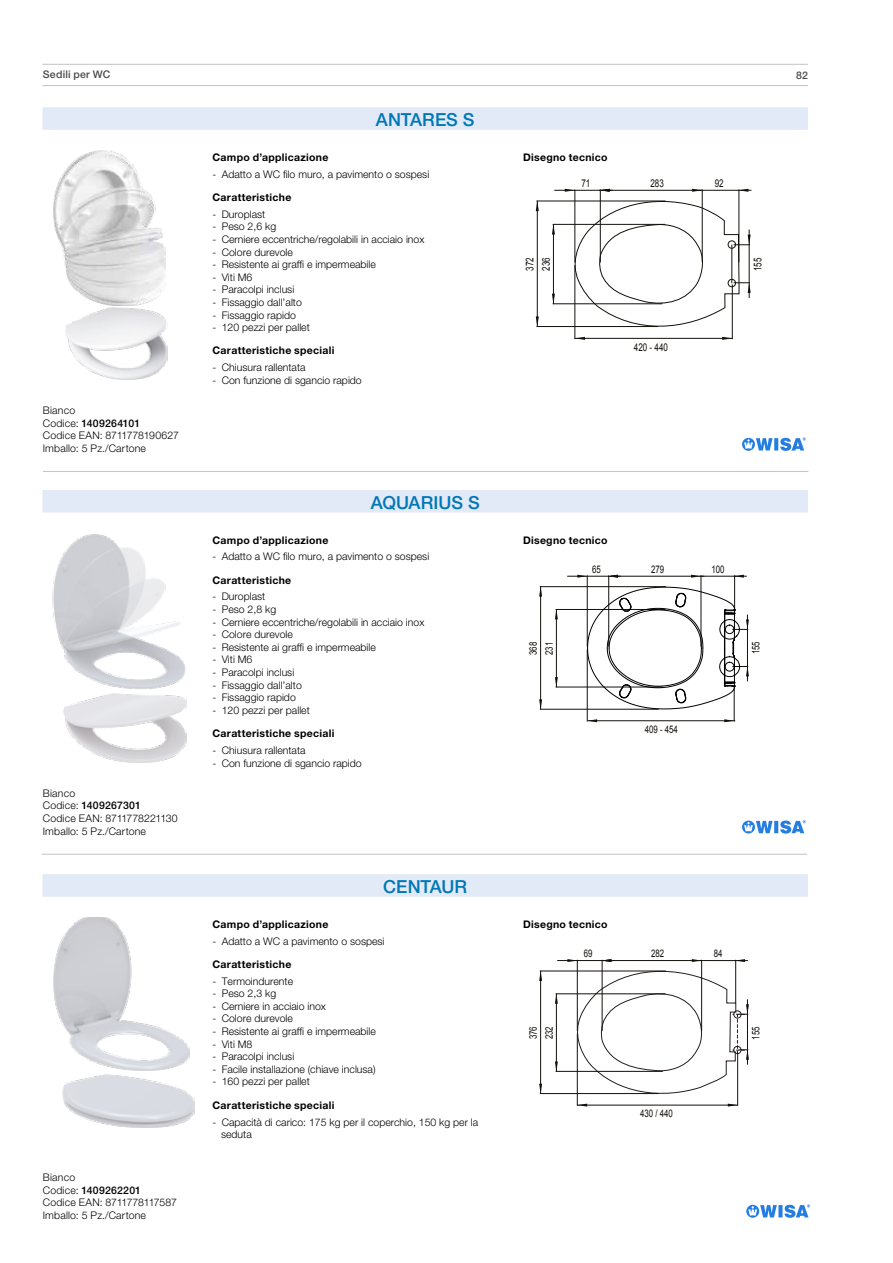
<style>
.page{position:relative;width:893px;height:1263px;background:#fff}
.page>*{position:absolute;margin:0;border:0;box-sizing:border-box;transform-origin:0 0}
.t1{font:500 18px "Helvetica Neue LT Pro";color:#0077b7}
.t2{font:10.8px/16.2px "Arial";color:#12100b;scale:.75 1}
.t3{font:300 10.5px/12.6px "Helvetica Neue LT Pro";color:#000}
.t4{font:700 10.5px "Helvetica Neue LT Pro";letter-spacing:.03em;color:#000}
.t5{font:300 10.5px/12.6px "Helvetica Neue LT Pro";letter-spacing:.02em;color:#000}
.t6{font:10.5px/15.8px "Arial";color:#12100b;scale:.75 1}
.t7{font:500 10.5px "Helvetica Neue LT Pro";letter-spacing:.015em;color:#4a4a49}
.s1{font-weight:500}
</style>
<div class="page">
<hr style="left:43px;top:64px;width:765px;height:1px;background:#c6c6c6">
<hr style="left:43px;top:85px;width:765px;height:1px;background:#c6c6c6">
<svg style="left:539px;top:971px;width:3px;height:10px"></svg>
<svg style="left:539px;top:1084px;width:3px;height:9px"></svg>
<hr style="left:540px;top:971px;width:126px;height:1px;background:#12100b">
<hr style="left:540px;top:1093px;width:118px;height:1px;background:#12100b">
<hr style="left:540px;top:971px;width:1px;height:122px;background:#12100b">
<svg style="left:555px;top:959px;width:194px;height:147px"></svg>
<hr style="left:699px;top:960px;width:36px;height:1px;background:#12100b">
<img style="left:54px;top:917px;width:136px;height:154px">
<img style="left:62px;top:1074px;width:133px;height:53px">
<svg style="left:746px;top:1204px;width:64px;height:14px"></svg>
<div style="left:43px;top:874px;width:765px;height:23px;background:#e1eaf6"></div>
<hr style="left:42px;top:854px;width:765px;height:1px;background:#c6c6c6">
<svg style="left:587px;top:719px;width:10px;height:3px"></svg>
<svg style="left:724px;top:719px;width:10px;height:3px"></svg>
<hr style="left:587px;top:650px;width:1px;height:71px;background:#12100b">
<hr style="left:734px;top:686px;width:1px;height:35px;background:#12100b">
<hr style="left:588px;top:720px;width:147px;height:1px;background:#12100b">
<svg style="left:539px;top:587px;width:3px;height:9px"></svg>
<svg style="left:539px;top:699px;width:3px;height:10px"></svg>
<hr style="left:540px;top:586px;width:126px;height:1px;background:#12100b">
<hr style="left:540px;top:709px;width:118px;height:1px;background:#12100b">
<hr style="left:540px;top:587px;width:1px;height:122px;background:#12100b">
<svg style="left:555px;top:609px;width:3px;height:10px"></svg>
<svg style="left:555px;top:677px;width:3px;height:10px"></svg>
<hr style="left:556px;top:609px;width:109px;height:1px;background:#12100b">
<hr style="left:556px;top:687px;width:106px;height:1px;background:#12100b">
<hr style="left:556px;top:609px;width:1px;height:78px;background:#12100b">
<svg style="left:691px;top:575px;width:10px;height:3px"></svg>
<hr style="left:701px;top:576px;width:1px;height:70px;background:#12100b">
<hr style="left:611px;top:576px;width:93px;height:1px;background:#12100b">
<hr style="left:608px;top:576px;width:1px;height:70px;background:#12100b">
<hr style="left:587px;top:576px;width:1px;height:70px;background:#12100b">
<svg style="left:567px;top:575px;width:54px;height:3px"></svg>
<hr style="left:734px;top:576px;width:1px;height:40px;background:#12100b">
<svg style="left:734px;top:575px;width:12px;height:3px"></svg>
<hr style="left:700px;top:576px;width:36px;height:1px;background:#12100b">
<svg style="left:587px;top:586px;width:162px;height:124px"></svg>
<div style="left:719px;top:619px;width:21px;height:20px;border:1px solid #000;border-radius:50%"></div>
<div style="left:725px;top:625px;width:9px;height:9px;border:1px solid #000;border-radius:50%"></div>
<div style="left:719px;top:656px;width:21px;height:21px;border:1px solid #000;border-radius:50%"></div>
<div style="left:725px;top:662px;width:9px;height:9px;border:1px solid #000;border-radius:50%"></div>
<img style="left:52px;top:534px;width:133px;height:155px">
<img style="left:64px;top:694px;width:122px;height:68px">
<svg style="left:742px;top:820px;width:64px;height:13px"></svg>
<div style="left:43px;top:490px;width:765px;height:22px;background:#e1eaf6"></div>
<svg style="left:536px;top:201px;width:3px;height:10px"></svg>
<svg style="left:536px;top:316px;width:3px;height:10px"></svg>
<hr style="left:537px;top:201px;width:128px;height:1px;background:#12100b">
<hr style="left:537px;top:326px;width:121px;height:1px;background:#12100b">
<hr style="left:537px;top:201px;width:1px;height:125px;background:#12100b">
<svg style="left:552px;top:224px;width:3px;height:10px"></svg>
<svg style="left:552px;top:294px;width:3px;height:10px"></svg>
<hr style="left:553px;top:224px;width:112px;height:1px;background:#12100b">
<hr style="left:553px;top:304px;width:109px;height:1px;background:#12100b">
<hr style="left:553px;top:224px;width:1px;height:80px;background:#12100b">
<hr style="left:555px;top:190px;width:45px;height:1px;background:#12100b">
<svg style="left:565px;top:189px;width:186px;height:151px"></svg>
<hr style="left:699px;top:190px;width:39px;height:1px;background:#12100b">
<img style="left:53px;top:150px;width:113px;height:155px">
<img style="left:65px;top:308px;width:102px;height:71px">
<svg style="left:742px;top:437px;width:64px;height:14px"></svg>
<div style="left:43px;top:107px;width:765px;height:23px;background:#e1eaf6"></div>
<hr style="left:43px;top:471px;width:765px;height:1px;background:#c6c6c6">
<p class="t7" style="left:43px;top:68px;width:69px">Sedili per WC</p>
<p class="t7" style="left:796px;top:69px;width:13px">82</p>
<p class="t5" style="left:43px;top:404px;width:138px">Bianco<br>Codice: <span class="s1">1409264101<br></span>Codice EAN: 8711778190627<br>Imballo: 5 Pz./Cartone</p>
<p class="t5" style="left:43px;top:786px;width:136px">Bianco<br>Codice: <span class="s1">1409267301<br></span>Codice EAN: 8711778221130<br>Imballo: 5 Pz./Cartone</p>
<p class="t5" style="left:43px;top:1171px;width:136px">Bianco<br>Codice: <span class="s1">1409262201<br></span>Codice EAN: 8711778117587<br>Imballo: 5 Pz./Cartone</p>
<h1 class="t1" style="left:376px;top:109px;width:100px">ANTARES S</h1>
<p class="t4" style="left:213px;top:151px;width:117px">Campo d’applicazione</p>
<p class="t4" style="left:523px;top:151px;width:86px">Disegno tecnico</p>
<p class="t3" style="left:213px;top:167px;width:218px">- Adatto a WC filo muro, a pavimento o sospesi</p>
<p class="t4" style="left:213px;top:191px;width:80px">Caratteristiche</p>
<p class="t3" style="left:213px;top:207px;width:54px">- Duroplast</p>
<p class="t3" style="left:213px;top:220px;width:65px">- Peso 2,6 kg</p>
<p class="t3" style="left:213px;top:233px;width:213px">- Cerniere eccentriche/regolabili in acciaio inox</p>
<p class="t3" style="left:213px;top:245px;width:82px">- Colore durevole</p>
<p class="t3" style="left:213px;top:258px;width:165px">- Resistente ai graffi e impermeabile</p>
<p class="t3" style="left:213px;top:270px;width:41px">- Viti M6</p>
<p class="t3" style="left:213px;top:283px;width:83px">- Paracolpi inclusi</p>
<p class="t3" style="left:213px;top:296px;width:91px">- Fissaggio dall’alto</p>
<p class="t3" style="left:213px;top:308px;width:85px">- Fissaggio rapido</p>
<p class="t3" style="left:213px;top:321px;width:99px">- 120 pezzi per pallet</p>
<p class="t4" style="left:213px;top:344px;width:123px">Caratteristiche speciali</p>
<p class="t3" style="left:213px;top:361px;width:94px">- Chiusura rallentata</p>
<p class="t3" style="left:213px;top:374px;width:151px">- Con funzione di sgancio rapido</p>
<p class="t2" style="left:581px;top:175px;width:13px">71</p>
<p class="t2" style="left:650px;top:175px;width:19px">283</p>
<p class="t2" style="left:522px;top:271px;width:19px;rotate:-90deg">372<br>236</p>
<p class="t2" style="left:634px;top:339px;width:47px">420 - 440</p>
<h1 class="t1" style="left:371px;top:492px;width:110px">AQUARIUS S</h1>
<p class="t4" style="left:213px;top:533px;width:117px">Campo d’applicazione</p>
<p class="t4" style="left:523px;top:534px;width:86px">Disegno tecnico</p>
<p class="t3" style="left:213px;top:550px;width:218px">- Adatto a WC filo muro, a pavimento o sospesi</p>
<p class="t4" style="left:213px;top:573px;width:80px">Caratteristiche</p>
<p class="t3" style="left:213px;top:590px;width:54px">- Duroplast</p>
<p class="t3" style="left:213px;top:603px;width:65px">- Peso 2,8 kg</p>
<p class="t3" style="left:213px;top:615px;width:213px">- Cerniere eccentriche/regolabili in acciaio inox</p>
<p class="t3" style="left:213px;top:628px;width:82px">- Colore durevole</p>
<p class="t3" style="left:213px;top:641px;width:165px">- Resistente ai graffi e impermeabile</p>
<p class="t3" style="left:213px;top:653px;width:41px">- Viti M6</p>
<p class="t3" style="left:213px;top:666px;width:83px">- Paracolpi inclusi</p>
<p class="t3" style="left:213px;top:678px;width:91px">- Fissaggio dall’alto</p>
<p class="t3" style="left:213px;top:691px;width:85px">- Fissaggio rapido</p>
<p class="t3" style="left:213px;top:704px;width:99px">- 120 pezzi per pallet</p>
<p class="t4" style="left:213px;top:727px;width:123px">Caratteristiche speciali</p>
<p class="t3" style="left:213px;top:744px;width:94px">- Chiusura rallentata</p>
<p class="t3" style="left:213px;top:756px;width:151px">- Con funzione di sgancio rapido</p>
<p class="t6" style="left:592px;top:561px;width:13px">65</p>
<p class="t6" style="left:651px;top:561px;width:19px">279</p>
<p class="t6" style="left:525px;top:655px;width:19px;rotate:-90deg">368<br>231</p>
<p class="t6" style="left:645px;top:721px;width:46px">409 - 454</p>
<h1 class="t1" style="left:383px;top:876px;width:85px">CENTAUR</h1>
<p class="t4" style="left:213px;top:917px;width:117px">Campo d’applicazione</p>
<p class="t4" style="left:523px;top:918px;width:86px">Disegno tecnico</p>
<p class="t3" style="left:213px;top:934px;width:173px">- Adatto a WC a pavimento o sospesi</p>
<p class="t4" style="left:213px;top:957px;width:80px">Caratteristiche</p>
<p class="t3" style="left:213px;top:974px;width:82px">- Termoindurente</p>
<p class="t3" style="left:213px;top:987px;width:65px">- Peso 2,3 kg</p>
<p class="t3" style="left:213px;top:999px;width:115px">- Cerniere in acciaio inox</p>
<p class="t3" style="left:213px;top:1012px;width:82px">- Colore durevole</p>
<p class="t3" style="left:213px;top:1025px;width:165px">- Resistente ai graffi e impermeabile</p>
<p class="t3" style="left:213px;top:1037px;width:41px">- Viti M8</p>
<p class="t3" style="left:213px;top:1050px;width:83px">- Paracolpi inclusi</p>
<p class="t3" style="left:213px;top:1062px;width:164px">- Facile installazione (chiave inclusa)</p>
<p class="t3" style="left:213px;top:1075px;width:99px">- 160 pezzi per pallet</p>
<p class="t4" style="left:213px;top:1098px;width:123px">Caratteristiche speciali</p>
<p class="t3" style="left:221px;top:1115px;width:259px;text-indent:-9px">- Capacità di carico: 175 kg per il coperchio, 150 kg per la seduta</p>
<p class="t6" style="left:584px;top:945px;width:13px">69</p>
<p class="t6" style="left:651px;top:945px;width:19px">282</p>
<p class="t6" style="left:525px;top:1039px;width:19px;rotate:-90deg">376<br>232</p>
<p class="t6" style="left:640px;top:1105px;width:45px">430 / 440</p>
<p class="t2" style="left:715px;top:175px;width:13px">92</p>
<p class="t2" style="left:750px;top:271px;width:19px;rotate:-90deg">155</p>
<p class="t6" style="left:711px;top:561px;width:19px">100</p>
<p class="t6" style="left:748px;top:654px;width:19px;rotate:-90deg">155</p>
<p class="t6" style="left:714px;top:945px;width:13px">84</p>
<p class="t6" style="left:748px;top:1039px;width:19px;rotate:-90deg">155</p>
</div>
